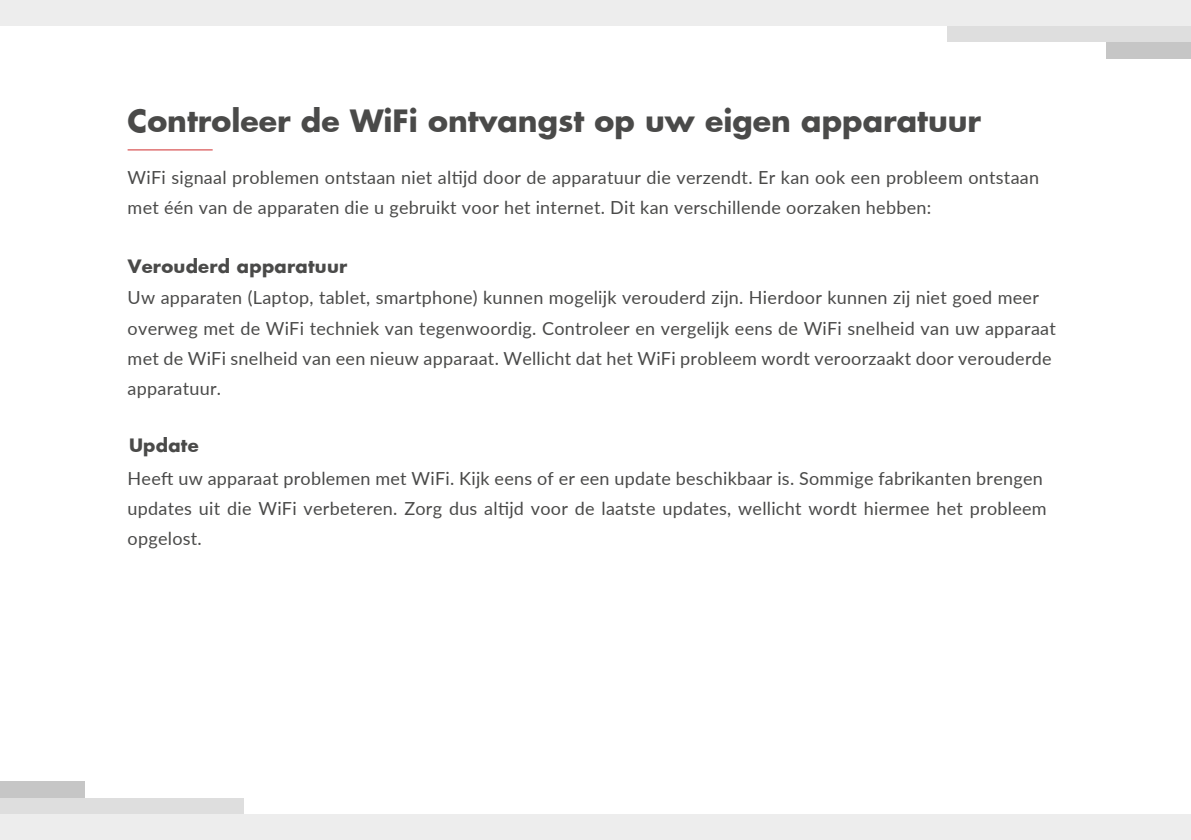
<style>
.page{position:relative;width:1191px;height:840px;background:#fff}
.page>*{position:absolute;margin:0;border:0;box-sizing:border-box;transform-origin:0 0}
.t1{font:700 30px "Futura";color:#4a4a49}
.t2{font:18px/30px "Lato";letter-spacing:.015em;color:#4a4a49}
.t3{font:700 18px "Futura";letter-spacing:.015em;color:#4a4a49}
</style>
<div class="page">
<hr style="left:128px;top:149px;width:85px;height:1px;background:#dc6263">
<div style="left:0;top:781px;width:84px;height:17px;background:#c6c6c6"></div>
<div style="left:0;top:798px;width:243px;height:17px;background:#dedede"></div>
<div style="left:0;top:814px;width:1191px;height:25px;background:#ededed"></div>
<div style="left:1106px;top:41px;width:85px;height:17px;background:#c6c6c6"></div>
<div style="left:947px;top:24px;width:244px;height:17px;background:#dedede"></div>
<div style="left:0;top:0;width:1191px;height:25px;background:#ededed"></div>
<h1 class="t1" style="left:128px;top:99px;width:855px">Controleer de WiFi ontvangst op uw eigen apparatuur</h1>
<p class="t2" style="left:128px;top:162px;width:913px">WiFi signaal problemen ontstaan niet altijd door de apparatuur die verzendt. Er kan ook een probleem ontstaan met één van de apparaten die u gebruikt voor het internet. Dit kan verschillende oorzaken hebben:</p>
<p class="t3" style="left:128px;top:253px;width:221px">Verouderd apparatuur</p>
<p class="t2" style="left:128px;top:282px;width:929px">Uw apparaten (Laptop, tablet, smartphone) kunnen mogelijk verouderd zijn. Hierdoor kunnen zij niet goed meer overweg met de WiFi techniek van tegenwoordig. Controleer en vergelijk eens de WiFi snelheid van uw apparaat met de WiFi snelheid van een nieuw apparaat. Wellicht dat het WiFi probleem wordt veroorzaakt door verouderde apparatuur.</p>
<p class="t3" style="left:129px;top:433px;width:71px">Update</p>
<p class="t2" style="left:128px;top:462px;width:920px">Heeft uw apparaat problemen met WiFi. Kijk eens of er een update beschikbaar is. Sommige fabrikanten brengen updates uit die WiFi verbeteren. Zorg dus altijd voor de laatste updates, wellicht wordt hiermee het probleem opgelost.</p>
</div>
